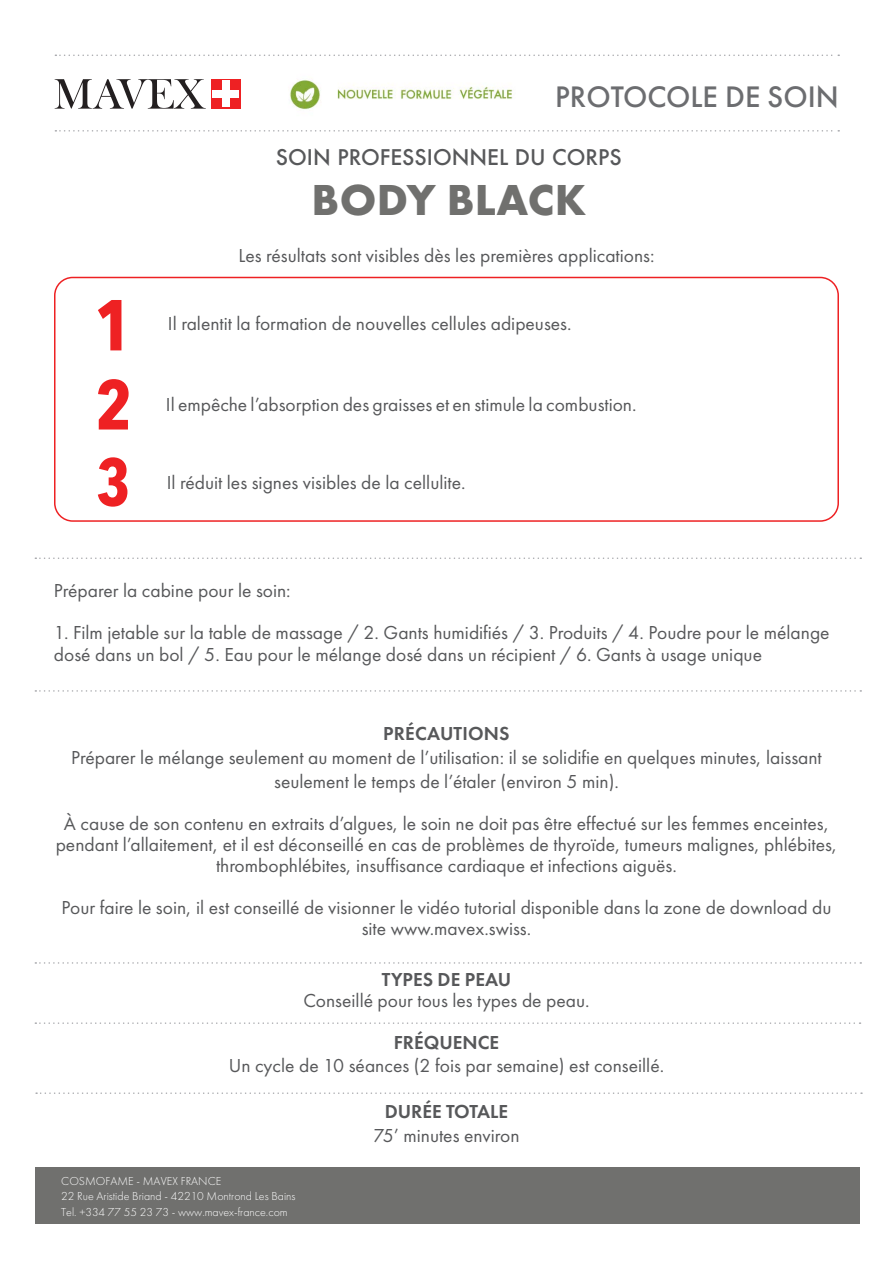
<style>
.page{position:relative;width:893px;height:1263px;background:#fff}
.page>*{position:absolute;margin:0;border:0;box-sizing:border-box;transform-origin:0 0}
.t1{font:700 45px "Futura PT";letter-spacing:.01em;color:#70706e}
.t2{font:500 30.75px "Futura PT";color:#6c6d70}
.t3{font:500 21px "Futura";color:#57585a}
.t4{font:19.5px/21px "Futura PT";color:#57585a;text-align:center}
.t5{font:600 19.5px "Futura PT";color:#57585a}
.t6{font:300 12px/15.1px "Futura PT";color:#fff}
</style>
<div class="page">
<div style="left:35px;top:1168px;width:825px;height:56px;background:#70706e"></div>
<svg style="left:55px;top:79px;width:151px;height:30px"></svg>
<div style="left:211px;top:79px;width:30px;height:30px;background:#ee2123"></div>
<div style="left:213px;top:90px;width:26px;height:8px;background:#fff"></div>
<div style="left:222px;top:81px;width:8px;height:26px;background:#fff"></div>
<svg style="left:55px;top:55px;width:784px;height:1px"></svg>
<svg style="left:55px;top:130px;width:784px;height:2px"></svg>
<svg style="left:35px;top:962px;width:826px;height:2px"></svg>
<svg style="left:35px;top:690px;width:826px;height:2px"></svg>
<svg style="left:35px;top:557px;width:826px;height:2px"></svg>
<svg style="left:36px;top:1092px;width:826px;height:2px"></svg>
<svg style="left:35px;top:1022px;width:825px;height:2px"></svg>
<svg style="left:98px;top:300px;width:23px;height:50px"></svg>
<svg style="left:98px;top:379px;width:31px;height:50px"></svg>
<svg style="left:98px;top:457px;width:29px;height:50px"></svg>
<div style="left:54px;top:277px;width:785px;height:245px;border:2px solid #ee2123;border-radius:18px"></div>
<img style="left:290px;top:80px;width:223px;height:30px">
<h2 class="t2" style="left:555px;top:78px;width:285px">PROTOCOLE DE SOIN</h2>
<p class="t3" style="left:276px;top:143px;width:347px">SOIN PROFESSIONNEL DU CORPS</p>
<h1 class="t1" style="left:311px;top:171px;width:276px">BODY BLACK</h1>
<p class="t4" style="left:238px;top:245px;width:418px">Les résultats sont visibles dès les premières applications:</p>
<p class="t4" style="left:168px;top:313px;width:405px">Il ralentit la formation de nouvelles cellules adipeuses.</p>
<p class="t4" style="left:166px;top:394px;width:472px">Il empêche l’absorption des graisses et en stimule la combustion.</p>
<p class="t4" style="left:167px;top:472px;width:300px">Il réduit les signes visibles de la cellulite.</p>
<p class="t4" style="left:54px;top:580px;width:238px">Préparer la cabine pour le soin:</p>
<p class="t4" style="left:54px;top:622px;width:777px;text-align:left">1. Film jetable sur la table de massage / 2. Gants humidifiés / 3. Produits / 4. Poudre pour le mélange dosé dans un bol / 5. Eau pour le mélange dosé dans un récipient / 6. Gants à usage unique</p>
<p class="t5" style="left:383px;top:722px;width:128px">PRÉCAUTIONS</p>
<p class="t4" style="left:71px;top:746px;width:752px;line-height:24px">Préparer le mélange seulement au moment de l’utilisation: il se solidifie en quelques minutes, laissant seulement le temps de l’étaler (environ 5 min).</p>
<p class="t4" style="left:56px;top:813px;width:783px">À cause de son contenu en extraits d’algues, le soin ne doit pas être effectué sur les femmes enceintes, pendant l’allaitement, et il est déconseillé en cas de problèmes de thyroïde, tumeurs malignes, phlébites, thrombophlébites, insuffisance cardiaque et infections aiguës.</p>
<p class="t4" style="left:61px;top:897px;width:772px">Pour faire le soin, il est conseillé de visionner le vidéo tutorial disponible dans la zone de download du site www.mavex.swiss.</p>
<p class="t5" style="left:382px;top:967px;width:131px">TYPES DE PEAU</p>
<p class="t4" style="left:303px;top:990px;width:288px">Conseillé pour tous les types de peau.</p>
<p class="t5" style="left:394px;top:1030px;width:107px">FRÉQUENCE</p>
<p class="t4" style="left:229px;top:1055px;width:437px">Un cycle de 10 séances (2 fois par semaine) est conseillé.</p>
<p class="t5" style="left:385px;top:1099px;width:125px">DURÉE TOTALE</p>
<p class="t4" style="left:373px;top:1124px;width:148px">75’ minutes environ</p>
<p class="t6" style="left:61px;top:1174px;width:236px">COSMOFAME - MAVEX FRANCE<br>22 Rue Aristide Briand - 42210 Montrond Les Bains<br>Tel. +334 77 55 23 73 - www.mavex-france.com</p>
</div>
